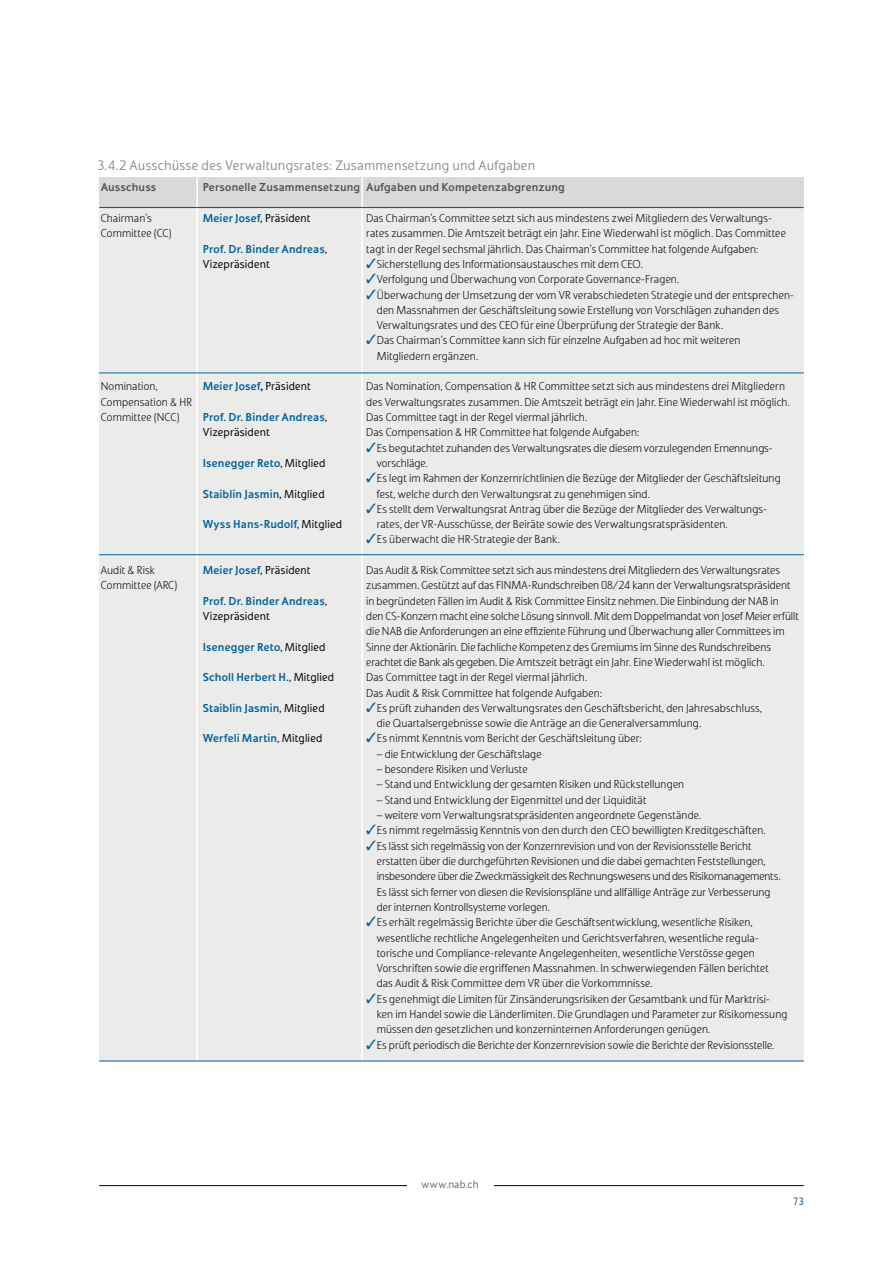
<style>
.page{position:relative;width:893px;height:1263px;background:#fff}
.page>*{position:absolute;margin:0;border:0;box-sizing:border-box;transform-origin:0 0}
.t1{font:13.5px "Solo Sans";letter-spacing:.01em;color:#949290}
.t2{font:300 11.25px/15.3px "Solo Sans";letter-spacing:.01em;color:#000}
.t3{font:700 11.25px "Solo Sans";letter-spacing:.01em;color:#00619a}
.t4{font:700 11.25px "Solo Sans";letter-spacing:.005em;color:#55524e}
.t5{font:11.25px "Solo Sans";letter-spacing:.01em;color:#000}
.t6{font:10.5px "Solo Sans";letter-spacing:.01em;color:#6a6864}
.t7{font:10.5px "Solo Sans";color:#00619a}
.s1{font-weight:400;color:#000}
.s2{color:#00619a}
.s3{color:#000}
</style>
<div class="page">
<hr style="left:99px;top:1185px;width:705px;height:1px;background:#000">
<div style="left:407px;top:1180px;width:86px;height:41px;background:#fff"></div>
<div style="left:99px;top:177px;width:705px;height:884px;background:#e9e9e8"></div>
<div style="left:99px;top:177px;width:705px;height:30px;background:#d7d7d6"></div>
<hr style="left:196px;top:177px;width:2px;height:964px;background:#fff">
<hr style="left:361px;top:175px;width:2px;height:965px;background:#fff">
<hr style="left:99px;top:207px;width:705px;height:1px;background:#00619a">
<hr style="left:99px;top:373px;width:705px;height:1px;background:#00619a">
<hr style="left:99px;top:554px;width:705px;height:1px;background:#00619a">
<hr style="left:99px;top:1061px;width:705px;height:1px;background:#00619a">
<p class="t1" style="left:98px;top:157px;width:439px">3.4.2 Ausschüsse des Verwaltungsrates: Zusammensetzung und Aufgaben</p>
<p class="t4" style="left:101px;top:181px;width:57px">Ausschuss</p>
<p class="t4" style="left:203px;top:181px;width:364px">Personelle Zusammensetzung Aufgaben und Kompetenzabgrenzung</p>
<p class="t2" style="left:101px;top:210px;width:52px">Chairman’s</p>
<p class="t3" style="left:203px;top:211px;width:109px">Meier Josef<span class="s1">, Präsident</span></p>
<p class="t2" style="left:366px;top:210px;width:407px">Das Chairman’s Committee setzt sich aus mindestens zwei Mitgliedern des Verwaltungs-</p>
<p class="t2" style="left:101px;top:226px;width:72px">Committee (CC)</p>
<p class="t2" style="left:366px;top:226px;width:421px">rates zusammen. Die Amtszeit beträgt ein Jahr. Eine Wiederwahl ist möglich. Das Committee</p>
<p class="t3" style="left:203px;top:242px;width:126px">Prof. Dr. Binder Andreas<span class="s1">,</span></p>
<p class="t2" style="left:366px;top:241px;width:394px">tagt in der Regel sechsmal jährlich. Das Chairman’s Committee hat folgende Aufgaben:</p>
<p class="t5" style="left:203px;top:257px;width:69px">Vizepräsident</p>
<p class="t2" style="left:366px;top:256px;width:278px"><span class="s2">✓</span>Sicherstellung des Informationsaustausches mit dem CEO.</p>
<p class="t2" style="left:366px;top:272px;width:314px"><span class="s2">✓</span>Verfolgung und Überwachung von Corporate Governance-Fragen.</p>
<p class="t2" style="left:377px;top:287px;width:419px;text-indent:-10px"><span class="s2">✓</span>Überwachung der Umsetzung der vom VR verabschiedeten Strategie und der entsprechen&shy;den Massnahmen der Geschäftsleitung sowie Erstellung von Vorschlägen zuhanden des<br>Verwaltungsrates und des CEO für eine Überprüfung der Strategie der Bank.</p>
<p class="t2" style="left:377px;top:333px;width:365px;text-indent:-10px"><span class="s2">✓</span>Das Chairman’s Committee kann sich für einzelne Aufgaben ad hoc mit weiteren<br>Mitgliedern ergänzen.</p>
<p class="t2" style="left:101px;top:379px;width:59px">Nomination,</p>
<p class="t3" style="left:203px;top:380px;width:110px">Meier Josef<span class="s3">,</span> <span class="s1">Präsident</span></p>
<p class="t2" style="left:366px;top:379px;width:420px">Das Nomination, Compensation &amp; HR Committee setzt sich aus mindestens drei Mitgliedern</p>
<p class="t2" style="left:101px;top:394px;width:93px">Compensation &amp; HR</p>
<p class="t2" style="left:366px;top:394px;width:425px">des Verwaltungsrates zusammen. Die Amtszeit beträgt ein Jahr. Eine Wiederwahl ist möglich.</p>
<p class="t2" style="left:101px;top:409px;width:80px">Committee (NCC)</p>
<p class="t3" style="left:203px;top:410px;width:126px">Prof. Dr. Binder Andreas<span class="s1">,</span></p>
<p class="t2" style="left:366px;top:409px;width:222px">Das Committee tagt in der Regel viermal jährlich.</p>
<p class="t5" style="left:203px;top:426px;width:69px">Vizepräsident</p>
<p class="t2" style="left:366px;top:425px;width:275px">Das Compensation &amp; HR Committee hat folgende Aufgaben:</p>
<p class="t2" style="left:366px;top:440px;width:408px"><span class="s2">✓</span>Es begutachtet zuhanden des Verwaltungsrates die diesem vorzulegenden Ernennungs-</p>
<p class="t3" style="left:203px;top:456px;width:124px">Isenegger Reto<span class="s1">, Mitglied</span></p>
<p class="t2" style="left:377px;top:455px;width:52px">vorschläge.</p>
<p class="t2" style="left:366px;top:471px;width:416px"><span class="s2">✓</span>Es legt im Rahmen der Konzernrichtlinien die Bezüge der Mitglieder der Geschäftsleitung</p>
<p class="t3" style="left:203px;top:487px;width:123px">Staiblin Jasmin<span class="s1">, Mitglied</span></p>
<p class="t2" style="left:377px;top:486px;width:275px">fest, welche durch den Verwaltungsrat zu genehmigen sind.</p>
<p class="t2" style="left:366px;top:501px;width:402px"><span class="s2">✓</span>Es stellt dem Verwaltungsrat Antrag über die Bezüge der Mitglieder des Verwaltungs-</p>
<p class="t3" style="left:203px;top:517px;width:141px">Wyss Hans-Rudolf<span class="s1">, Mitglied</span></p>
<p class="t2" style="left:377px;top:517px;width:352px">rates, der VR-Ausschüsse, der Beiräte sowie des Verwaltungsratspräsidenten.</p>
<p class="t2" style="left:366px;top:532px;width:195px"><span class="s2">✓</span>Es überwacht die HR-Strategie der Bank.</p>
<p class="t2" style="left:101px;top:563px;width:56px">Audit &amp; Risk</p>
<p class="t3" style="left:203px;top:563px;width:109px">Meier Josef<span class="s1">, Präsident</span></p>
<p class="t2" style="left:366px;top:563px;width:415px">Das Audit &amp; Risk Committee setzt sich aus mindestens drei Mitgliedern des Verwaltungsrates</p>
<p class="t2" style="left:101px;top:578px;width:78px">Committee (ARC)</p>
<p class="t2" style="left:366px;top:578px;width:426px">zusammen. Gestützt auf das FINMA-Rundschreiben 08/24 kann der Verwaltungsratspräsident</p>
<p class="t3" style="left:203px;top:594px;width:126px">Prof. Dr. Binder Andreas<span class="s1">,</span></p>
<p class="t2" style="left:366px;top:593px;width:414px">in begründeten Fällen im Audit &amp; Risk Committee Einsitz nehmen. Die Einbindung der NAB in</p>
<p class="t5" style="left:203px;top:610px;width:69px">Vizepräsident</p>
<p class="t2" style="left:366px;top:608px;width:434px">den CS-Konzern macht eine solche Lösung sinnvoll. Mit dem Doppelmandat von Josef Meier erfüllt die NAB die Anforderungen an eine effiziente Führung und Überwachung aller Committees im</p>
<p class="t3" style="left:203px;top:640px;width:124px">Isenegger Reto<span class="s1">, Mitglied</span></p>
<p class="t2" style="left:366px;top:639px;width:406px">Sinne der Aktionärin. Die fachliche Kompetenz des Gremiums im Sinne des Rundschreibens erachtet die Bank als gegeben. Die Amtszeit beträgt ein Jahr. Eine Wiederwahl ist möglich.</p>
<p class="t3" style="left:203px;top:671px;width:133px">Scholl Herbert H.<span class="s1">, Mitglied</span></p>
<p class="t2" style="left:366px;top:670px;width:237px">Das Committee tagt in der Regel viermal jährlich.<br>Das Audit &amp; Risk Committee hat folgende Aufgaben:</p>
<p class="t3" style="left:203px;top:701px;width:123px">Staiblin Jasmin<span class="s1">, Mitglied</span></p>
<p class="t2" style="left:377px;top:700px;width:387px;text-indent:-10px"><span class="s2">✓</span>Es prüft zuhanden des Verwaltungsrates den Geschäftsbericht, den Jahresabschluss, die Quartalsergebnisse sowie die Anträge an die Generalversammlung.</p>
<p class="t3" style="left:203px;top:732px;width:121px">Werfeli Martin<span class="s1">, Mitglied</span></p>
<p class="t2" style="left:366px;top:731px;width:277px"><span class="s2">✓</span>Es nimmt Kenntnis vom Bericht der Geschäftsleitung über:</p>
<p class="t2" style="left:377px;top:746px;width:166px">– die Entwicklung der Geschäftslage</p>
<p class="t2" style="left:377px;top:762px;width:152px">– besondere Risiken und Verluste</p>
<p class="t2" style="left:377px;top:777px;width:309px">– Stand und Entwicklung der gesamten Risiken und Rückstellungen</p>
<p class="t2" style="left:377px;top:792px;width:271px">– Stand und Entwicklung der Eigenmittel und der Liquidität</p>
<p class="t2" style="left:377px;top:807px;width:326px">– weitere vom Verwaltungsratspräsidenten angeordnete Gegenstände.</p>
<p class="t2" style="left:366px;top:823px;width:401px"><span class="s2">✓</span>Es nimmt regelmässig Kenntnis von den durch den CEO bewilligten Kreditgeschäften.</p>
<p class="t2" style="left:377px;top:838px;width:405px;text-indent:-10px"><span class="s2">✓</span>Es lässt sich regelmässig von der Konzernrevision und von der Revisionsstelle Bericht erstatten über die durchgeführten Revisionen und die dabei gemachten Feststellungen, insbesondere über die Zweckmässigkeit des Rechnungswesens und des Risikomanagements.<br>Es lässt sich ferner von diesen die Revisionspläne und allfällige Anträge zur Verbesserung der internen Kontrollsysteme vorlegen.</p>
<p class="t2" style="left:377px;top:915px;width:394px;text-indent:-10px"><span class="s2">✓</span>Es erhält regelmässig Berichte über die Geschäftsentwicklung, wesentliche Risiken, wesentliche rechtliche Angelegenheiten und Gerichtsverfahren, wesentliche regula&shy;torische und Compliance-relevante Angelegenheiten, wesentliche Verstösse gegen Vorschriften sowie die ergriffenen Massnahmen. In schwerwiegenden Fällen berichtet das Audit &amp; Risk Committee dem VR über die Vorkommnisse.</p>
<p class="t2" style="left:377px;top:991px;width:412px;text-indent:-10px"><span class="s2">✓</span>Es genehmigt die Limiten für Zinsänderungsrisiken der Gesamtbank und für Marktrisi&shy;ken im Handel sowie die Länderlimiten. Die Grundlagen und Parameter zur Risikomessung müssen den gesetzlichen und konzerninternen Anforderungen genügen.</p>
<p class="t2" style="left:366px;top:1037px;width:410px"><span class="s2">✓</span>Es prüft periodisch die Berichte der Konzernrevision sowie die Berichte der Revisionsstelle.</p>
<p class="t6" style="left:421px;top:1179px;width:59px">www.nab.ch</p>
<p class="t7" style="left:793px;top:1195px;width:12px">73</p>
</div>
